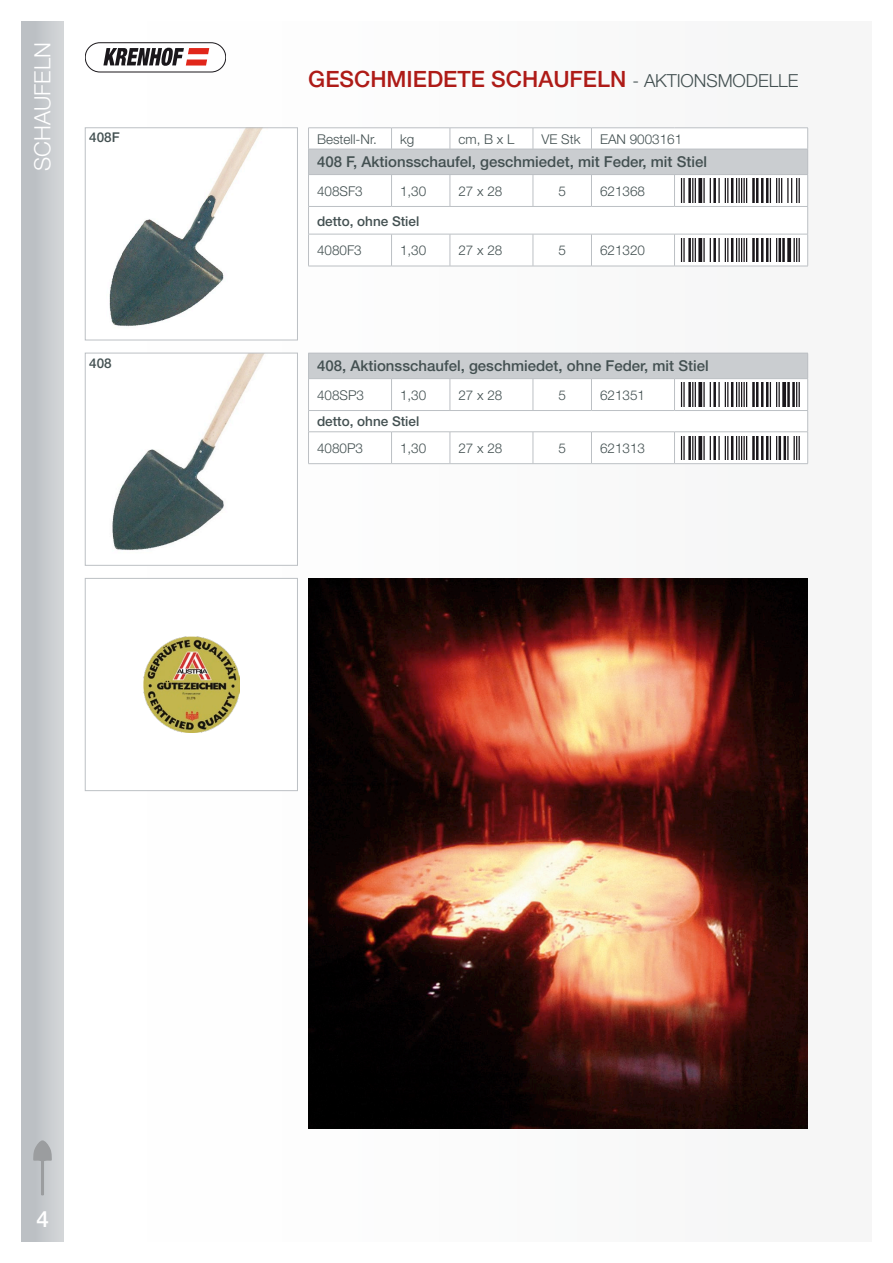
<style>
.page{position:relative;width:893px;height:1263px;background:#fff}
.page>*{position:absolute;margin:0;border:0;box-sizing:border-box;transform-origin:0 0}
.t1{font:500 22.5px "Helvetica Neue";color:#ae1b17}
.t2{font:300 22.5px "Helvetica Neue";color:#fff}
.t3{font:500 22.5px "Helvetica Neue";color:#fff}
.t4{font:300 18px "Helvetica Neue";color:#435051}
.t5{font:500 15px "Helvetica Neue";color:#435051}
.t6{font:300 13.5px "Helvetica Neue";color:#435051}
.t7{font:500 13.5px "Helvetica Neue";color:#435051}
.s1{font-weight:300;font-size:18px;color:#435051}
</style>
<div class="page">
<div style="left:21px;top:21px;width:43px;height:1221px;background:#bcc0c4"></div>
<div style="left:30px;top:21px;width:34px;height:1221px;background:#c8cbcf"></div>
<div style="left:85px;top:43px;width:141px;height:29px;border:1px solid #1a171b;border-radius:15px"></div>
<svg style="left:103px;top:48px;width:106px;height:18px"></svg>
<img style="left:112px;top:355px;width:152px;height:195px">
<div style="left:85px;top:353px;width:213px;height:212px;border:1px solid #bcc0c4"></div>
<img style="left:109px;top:130px;width:152px;height:196px">
<div style="left:85px;top:128px;width:213px;height:212px;border:1px solid #bcc0c4"></div>
<div style="left:85px;top:578px;width:213px;height:213px;background:#fff;border:1px solid #bcc0c4"></div>
<img style="left:143px;top:636px;width:97px;height:97px">
<svg style="left:33px;top:1140px;width:19px;height:55px"></svg>
<svg style="left:308px;top:353px;width:500px;height:111px"></svg>
<img style="left:680px;top:383px;width:122px;height:23px">
<img style="left:680px;top:436px;width:122px;height:23px">
<svg style="left:309px;top:129px;width:498px;height:137px"></svg>
<div style="left:308px;top:149px;width:500px;height:26px;background:#cacdd0"></div>
<svg style="left:391px;top:129px;width:1px;height:20px"></svg>
<svg style="left:450px;top:129px;width:1px;height:20px"></svg>
<svg style="left:533px;top:129px;width:1px;height:20px"></svg>
<hr style="left:308px;top:174px;width:84px;height:1px;background:#bcc0c4">
<hr style="left:308px;top:175px;width:1px;height:31px;background:#bcc0c4">
<hr style="left:392px;top:174px;width:58px;height:1px;background:#bcc0c4">
<hr style="left:391px;top:175px;width:1px;height:31px;background:#bcc0c4">
<hr style="left:450px;top:174px;width:83px;height:1px;background:#bcc0c4">
<hr style="left:450px;top:175px;width:1px;height:31px;background:#bcc0c4">
<hr style="left:533px;top:174px;width:58px;height:1px;background:#bcc0c4">
<hr style="left:533px;top:175px;width:1px;height:31px;background:#bcc0c4">
<hr style="left:591px;top:174px;width:83px;height:1px;background:#bcc0c4">
<hr style="left:591px;top:175px;width:1px;height:31px;background:#bcc0c4">
<hr style="left:674px;top:174px;width:134px;height:1px;background:#bcc0c4">
<hr style="left:674px;top:175px;width:1px;height:31px;background:#bcc0c4">
<hr style="left:807px;top:175px;width:1px;height:31px;background:#bcc0c4">
<hr style="left:308px;top:206px;width:84px;height:1px;background:#bcc0c4">
<svg style="left:308px;top:207px;width:1px;height:27px"></svg>
<hr style="left:392px;top:206px;width:58px;height:1px;background:#bcc0c4">
<hr style="left:450px;top:206px;width:83px;height:1px;background:#bcc0c4">
<hr style="left:533px;top:206px;width:58px;height:1px;background:#bcc0c4">
<hr style="left:591px;top:206px;width:83px;height:1px;background:#bcc0c4">
<hr style="left:674px;top:206px;width:134px;height:1px;background:#bcc0c4">
<svg style="left:807px;top:207px;width:1px;height:27px"></svg>
<hr style="left:308px;top:234px;width:84px;height:1px;background:#bcc0c4">
<hr style="left:308px;top:234px;width:1px;height:32px;background:#bcc0c4">
<hr style="left:392px;top:234px;width:58px;height:1px;background:#bcc0c4">
<hr style="left:391px;top:234px;width:1px;height:32px;background:#bcc0c4">
<hr style="left:450px;top:234px;width:83px;height:1px;background:#bcc0c4">
<hr style="left:450px;top:234px;width:1px;height:32px;background:#bcc0c4">
<hr style="left:533px;top:234px;width:58px;height:1px;background:#bcc0c4">
<hr style="left:533px;top:234px;width:1px;height:32px;background:#bcc0c4">
<hr style="left:591px;top:234px;width:83px;height:1px;background:#bcc0c4">
<hr style="left:591px;top:234px;width:1px;height:32px;background:#bcc0c4">
<hr style="left:674px;top:234px;width:134px;height:1px;background:#bcc0c4">
<hr style="left:674px;top:234px;width:1px;height:32px;background:#bcc0c4">
<hr style="left:807px;top:234px;width:1px;height:32px;background:#bcc0c4">
<hr style="left:308px;top:266px;width:84px;height:1px;background:#bcc0c4">
<hr style="left:392px;top:266px;width:58px;height:1px;background:#bcc0c4">
<hr style="left:450px;top:266px;width:83px;height:1px;background:#bcc0c4">
<hr style="left:533px;top:266px;width:58px;height:1px;background:#bcc0c4">
<hr style="left:591px;top:266px;width:83px;height:1px;background:#bcc0c4">
<hr style="left:674px;top:266px;width:134px;height:1px;background:#bcc0c4">
<hr style="left:308px;top:128px;width:84px;height:1px;background:#bcc0c4">
<svg style="left:308px;top:129px;width:1px;height:45px"></svg>
<hr style="left:392px;top:128px;width:58px;height:1px;background:#bcc0c4">
<hr style="left:450px;top:128px;width:83px;height:1px;background:#bcc0c4">
<hr style="left:533px;top:128px;width:58px;height:1px;background:#bcc0c4">
<hr style="left:308px;top:149px;width:84px;height:1px;background:#bcc0c4">
<hr style="left:392px;top:149px;width:58px;height:1px;background:#bcc0c4">
<hr style="left:450px;top:149px;width:83px;height:1px;background:#bcc0c4">
<hr style="left:533px;top:149px;width:58px;height:1px;background:#bcc0c4">
<hr style="left:591px;top:128px;width:83px;height:1px;background:#bcc0c4">
<svg style="left:591px;top:129px;width:1px;height:20px"></svg>
<hr style="left:674px;top:128px;width:134px;height:1px;background:#bcc0c4">
<svg style="left:807px;top:129px;width:1px;height:45px"></svg>
<hr style="left:591px;top:149px;width:83px;height:1px;background:#bcc0c4">
<hr style="left:674px;top:149px;width:134px;height:1px;background:#bcc0c4">
<img style="left:680px;top:179px;width:122px;height:23px">
<img style="left:680px;top:238px;width:122px;height:24px">
<img style="left:308px;top:578px;width:500px;height:550px">
<h1 class="t2" style="left:29px;top:171px;width:130px;rotate:-90deg">SCHAUFELN</h1>
<p class="t7" style="left:89px;top:129px;width:31px">408F</p>
<h1 class="t1" style="left:308px;top:66px;width:399px">Geschmiedete Schaufeln <span class="s1">- Aktionsm</span></h1>
<h2 class="t4" style="left:733px;top:70px;width:25px">odelle</h2>
<p class="t6" style="left:317px;top:131px;width:61px">Bestell-Nr.</p>
<p class="t6" style="left:400px;top:131px;width:16px">kg</p>
<p class="t6" style="left:458px;top:131px;width:58px">cm, B x L</p>
<p class="t6" style="left:541px;top:131px;width:41px">VE Stk</p>
<p class="t6" style="left:600px;top:131px;width:84px">EAN 9003161</p>
<p class="t5" style="left:317px;top:153px;width:391px">408 F, Aktionsschaufel, geschmiedet, mit Feder, mit Stiel</p>
<p class="t6" style="left:317px;top:183px;width:47px">408SF3</p>
<p class="t6" style="left:400px;top:183px;width:28px">1,30</p>
<p class="t6" style="left:458px;top:183px;width:46px">27 x 28</p>
<p class="t6" style="left:558px;top:183px;width:9px">5</p>
<p class="t6" style="left:600px;top:183px;width:47px">621368</p>
<p class="t7" style="left:317px;top:213px;width:104px">detto, ohne Stiel</p>
<p class="t6" style="left:317px;top:242px;width:46px">4080F3</p>
<p class="t6" style="left:400px;top:242px;width:28px">1,30</p>
<p class="t6" style="left:458px;top:242px;width:46px">27 x 28</p>
<p class="t6" style="left:558px;top:242px;width:9px">5</p>
<p class="t6" style="left:600px;top:242px;width:47px">621320</p>
<p class="t7" style="left:89px;top:355px;width:24px">408</p>
<p class="t5" style="left:317px;top:357px;width:393px">408, Aktionsschaufel, geschmiedet, ohne Feder, mit Stiel</p>
<p class="t6" style="left:317px;top:387px;width:49px">408SP3</p>
<p class="t6" style="left:400px;top:387px;width:28px">1,30</p>
<p class="t6" style="left:458px;top:387px;width:46px">27 x 28</p>
<p class="t6" style="left:558px;top:387px;width:9px">5</p>
<p class="t6" style="left:600px;top:387px;width:47px">621351</p>
<p class="t7" style="left:317px;top:414px;width:104px">detto, ohne Stiel</p>
<p class="t6" style="left:317px;top:440px;width:48px">4080P3</p>
<p class="t6" style="left:400px;top:440px;width:28px">1,30</p>
<p class="t6" style="left:458px;top:440px;width:46px">27 x 28</p>
<p class="t6" style="left:558px;top:440px;width:9px">5</p>
<p class="t6" style="left:600px;top:440px;width:47px">621313</p>
<h1 class="t3" style="left:36px;top:1205px;width:14px">4</h1>
</div>
